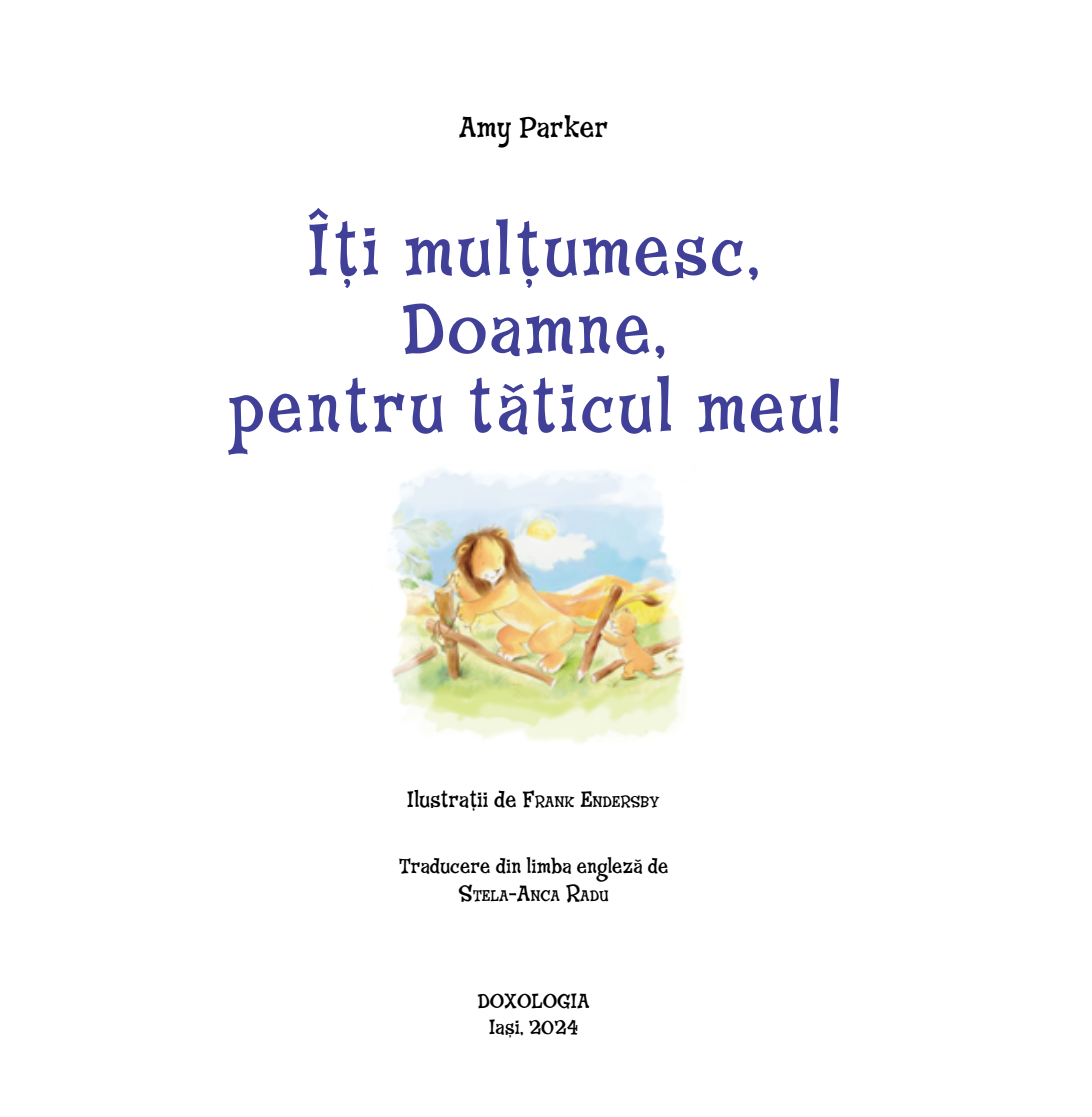
<style>
.page{position:relative;width:1092px;height:1117px;background:#fff}
.page>*{position:absolute;margin:0;border:0;box-sizing:border-box;transform-origin:0 0}
.t1{font:74.02px/78.2px "Fink Roman Diacritice";letter-spacing:.035em;color:#414099;text-align:center}
.t2{font:29.75px "Fink Roman Diacritice";color:#000}
.t3{font:22.75px "Fink Roman Diacritice";color:#000}
.t4{font:21px/25.2px "Fink Roman Diacritice";color:#000;text-align:center}
.t5{font:15.92px "Fink Roman Diacritice";color:#000}
.s1{font-style:inherit}
.s2{font-size:15.92px}
.s3{font-size:22.75px}
</style>
<div class="page">
<img style="left:388px;top:469px;width:297px;height:275px">
<h2 class="t2" style="left:458px;top:108px;width:151px">Amy Parker</h2>
<h1 class="t1" style="left:226px;top:215px;width:616px">Îți mulțumesc,<br>Doamne,<br>pentru tăticul meu!</h1>
<p class="t3" style="left:407px;top:785px;width:254px">Ilustrații de <span class="s1">F</span><span class="s2">RANK</span> <span class="s1">E</span><span class="s2">NDERSBY</span></p>
<p class="t4" style="left:399px;top:854px;width:271px">Traducere din limba engleză de</p>
<p class="t5" style="left:458px;top:884px;width:152px"><span class="s3">S</span>TELA<span class="s3">-A</span>NCA <span class="s3">R</span>ADU</p>
<p class="t4" style="left:477px;top:989px;width:114px">DOXOLOGIA<br>Iași, 2024</p>
</div>
